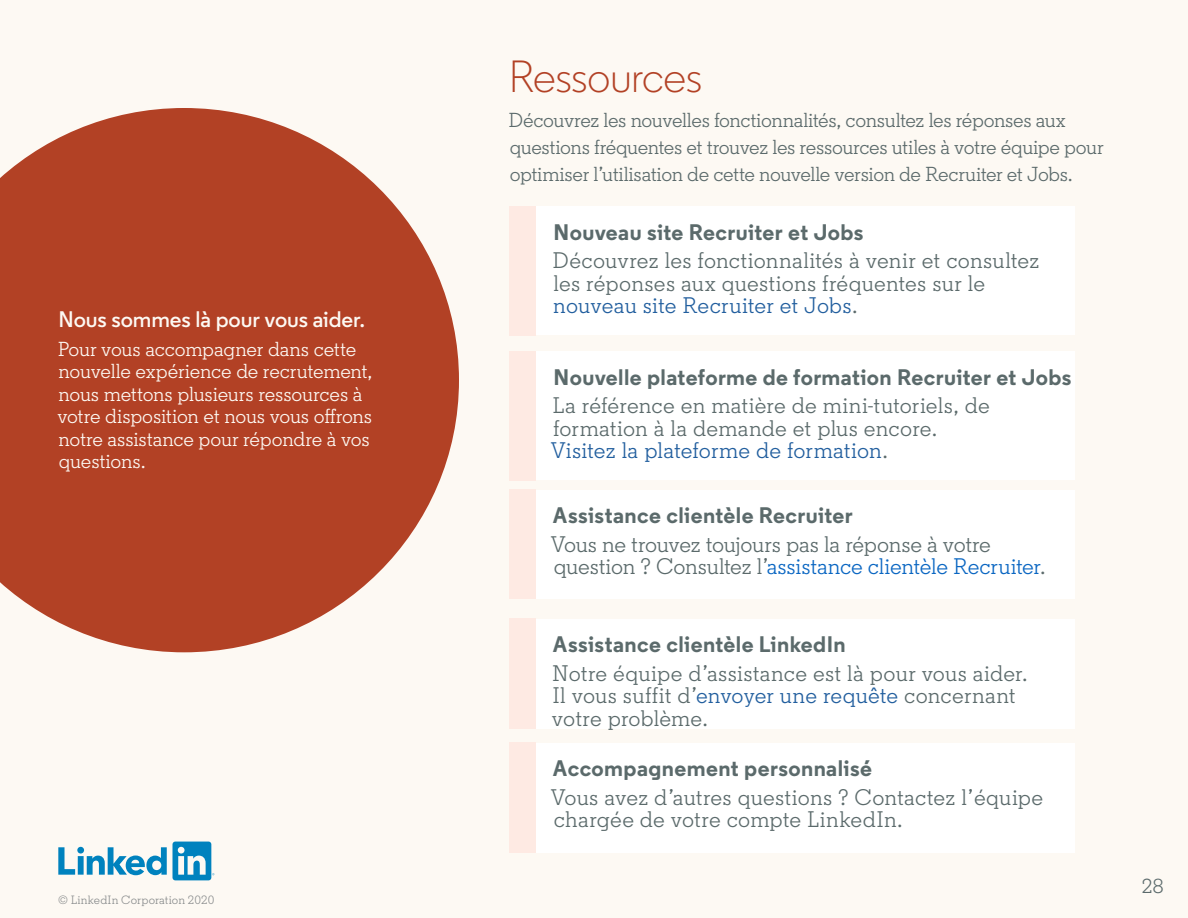
<style>
.page{position:relative;width:1188px;height:918px;background:#fdf9f3}
.page>*{position:absolute;margin:0;border:0;box-sizing:border-box;transform-origin:0 0}
.t1{font:300 45px "Community";color:#b24125}
.t2{font:22.5px/22.5px "LKN Slab";letter-spacing:.005em;color:#5b6a6b}
.t3{font:700 22.5px "Regular PRO";letter-spacing:.015em;color:#5b6a6b}
.t4{font:600 22.5px "LKN Sans";letter-spacing:-.005em;color:#fdf9f3}
.t5{font:20.25px/27px "LKN Slab";letter-spacing:-.02em;color:#5b6a6b}
.t6{font:20.25px/22.5px "LKN Slab";letter-spacing:-.01em;color:#fdf9f3}
.t7{font:12px "LKN Slab";letter-spacing:.015em;color:#888b8c}
.s1{color:#215e9e}
.s2{color:#0a66c2}
</style>
<div class="page">
<svg style="left:58px;top:842px;width:156px;height:38px"></svg>
<svg style="left:0;top:108px;width:459px;height:544px;fill:#b24125"></svg>
<div style="left:509px;top:206px;width:26px;height:130px;background:#feeae3"></div>
<div style="left:509px;top:351px;width:26px;height:130px;background:#feeae3"></div>
<div style="left:536px;top:207px;width:539px;height:128px;background:#fff"></div>
<div style="left:536px;top:352px;width:539px;height:128px;background:#fff"></div>
<div style="left:509px;top:489px;width:26px;height:110px;background:#feeae3"></div>
<div style="left:536px;top:490px;width:539px;height:109px;background:#fff"></div>
<div style="left:509px;top:618px;width:26px;height:111px;background:#feeae3"></div>
<div style="left:536px;top:619px;width:539px;height:109px;background:#fff"></div>
<div style="left:509px;top:742px;width:26px;height:111px;background:#feeae3"></div>
<div style="left:536px;top:743px;width:539px;height:109px;background:#fff"></div>
<p class="t4" style="left:58px;top:305px;width:308px">Nous sommes là pour vous aider.</p>
<p class="t6" style="left:57px;top:337px;width:317px">Pour vous accompagner dans cette nouvelle expérience de recrutement, nous mettons plusieurs ressources à votre disposition et nous vous offrons notre assistance pour répondre à vos questions.</p>
<p class="t7" style="left:58px;top:892px;width:158px">© LinkedIn Corporation 2020</p>
<h1 class="t1" style="left:509px;top:49px;width:194px">Ressources</h1>
<p class="t5" style="left:509px;top:107px;width:597px">Découvrez les nouvelles fonctionnalités, consultez les réponses aux questions fréquentes et trouvez les ressources utiles à votre équipe pour optimiser l’utilisation de cette nouvelle version de Recruiter et Jobs.</p>
<p class="t3" style="left:553px;top:217px;width:312px">Nouveau site Recruiter et Jobs</p>
<p class="t2" style="left:553px;top:249px;width:488px">Découvrez les fonctionnalités à venir et consultez les réponses aux questions fréquentes sur le <span class="s1">nouveau site Recruiter et Jobs</span>.</p>
<p class="t3" style="left:553px;top:362px;width:520px">Nouvelle plateforme de formation Recruiter et Jobs</p>
<p class="t2" style="left:551px;top:394px;width:441px">La référence en matière de mini-tutoriels, de formation à la demande et plus encore.<br><span class="s1">Visitez la plateforme de formation</span>.</p>
<p class="t3" style="left:553px;top:501px;width:301px">Assistance clientèle Recruiter</p>
<p class="t2" style="left:551px;top:533px;width:496px">Vous ne trouvez toujours pas la réponse à votre question ? Consultez l’<span class="s2">assistance clientèle Recruiter</span>.</p>
<p class="t3" style="left:553px;top:630px;width:294px">Assistance clientèle LinkedIn</p>
<p class="t2" style="left:552px;top:662px;width:477px">Notre équipe d’assistance est là pour vous aider.<br>Il vous suffit d’<span class="s1">envoyer une requête</span> concernant votre problème.</p>
<p class="t3" style="left:553px;top:754px;width:320px">Accompagnement personnalisé</p>
<p class="t2" style="left:551px;top:786px;width:494px">Vous avez d’autres questions ? Contactez l’équipe chargée de votre compte LinkedIn.</p>
<p class="t5" style="left:1142px;top:872px;width:24px">28</p>
</div>
